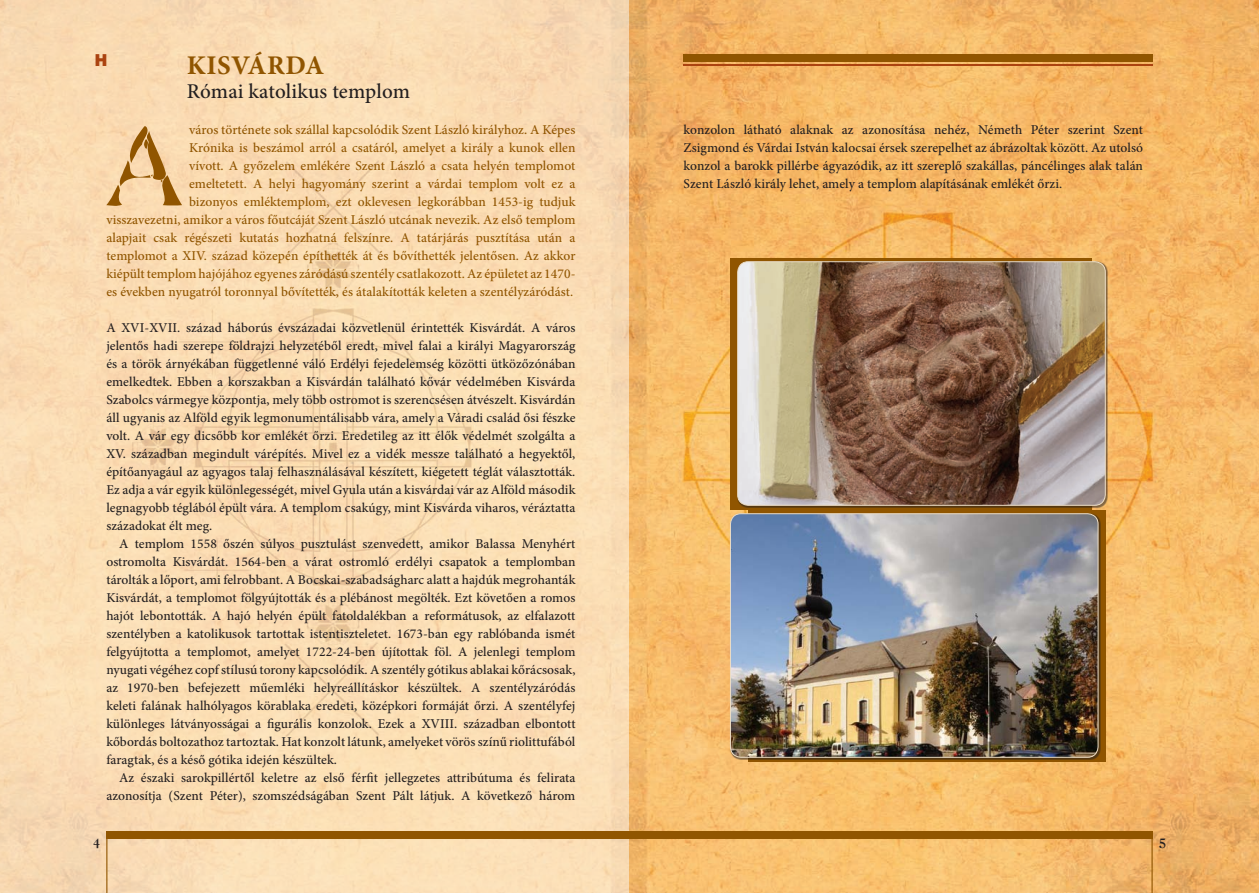
<style>
.page{position:relative;width:1259px;height:893px;background:#fff}
.page>*{position:absolute;margin:0;border:0;box-sizing:border-box;transform-origin:0 0}
.t1{font:127.05px "Cone Of Silence";color:#905500}
.t2{font:700 27px "Minion Pro";letter-spacing:.02em;color:#905500}
.t3{font:500 21px "Minion Pro";letter-spacing:.005em;color:#231f20}
.t4{font:900 16.5px "Helvetica Neue LT Com";color:#ab4310}
.t5{font:500 13.5px/18px "Minion Pro";letter-spacing:.005em;color:#231f20;text-align:justify}
.t6{font:500 13.5px/18px "Minion Pro";letter-spacing:.005em;color:#905500;text-align:right}
.t7{font:700 12.75px "Caslon PFL";color:#231f20}
</style>
<div class="page">
<img style="left:0;top:0;width:629px;height:893px">
<img style="left:629px;top:0;width:630px;height:893px">
<hr style="left:106px;top:839px;width:1px;height:54px;background:#905500">
<hr style="left:1151px;top:839px;width:1px;height:54px;background:#905500">
<div style="left:106px;top:831px;width:1046px;height:8px;background:#905500"></div>
<div style="left:683px;top:54px;width:469px;height:8px;background:#905500"></div>
<hr style="left:683px;top:65px;width:469px;height:1px;background:#ab4310">
<svg style="left:730px;top:258px;width:362px;height:251px;fill:#905500"></svg>
<img style="left:737px;top:262px;width:368px;height:243px">
<div style="left:737px;top:261px;width:368px;height:245px;border:1px solid #eedec6;border-radius:11px"></div>
<svg style="left:748px;top:509px;width:358px;height:252px;fill:#905500"></svg>
<img style="left:730px;top:514px;width:368px;height:243px">
<div style="left:730px;top:513px;width:368px;height:245px;border:1px solid #eedec6;border-radius:11px"></div>
<p class="t4" style="left:95px;top:50px;width:14px">H</p>
<p class="t2" style="left:187px;top:46px;width:139px">KISVÁRDA</p>
<p class="t3" style="left:187px;top:77px;width:225px">Római katolikus templom</p>
<p class="t1" style="left:100px;top:108px;width:90px">A</p>
<p class="t6" style="left:106px;top:120px;width:471px">város története sok szállal kapcsolódik Szent László királyhoz. A Képes<br>Krónika is beszámol arról a csatáról, amelyet a király a kunok ellen<br>vívott. A győzelem emlékére Szent László a csata helyén templomot<br>emeltetett. A helyi hagyomány szerint a várdai templom volt ez a<br>bizonyos emléktemplom, ezt oklevesen legkorábban 1453-ig tudjuk<br>visszavezetni, amikor a város főutcáját Szent László utcának nevezik. Az első templom alapjait csak régészeti kutatás hozhatná felszínre. A tatárjárás pusztítása után a templomot a XIV. század közepén építhették át és bővíthették jelentősen. Az akkor kiépült templom hajójához egyenes záródású szentély csatlakozott. Az épületet az 1470- es években nyugatról toronnyal bővítették, és átalakították keleten a szentélyzáródást.</p>
<p class="t5" style="left:106px;top:318px;width:471px">A XVI-XVII. század háborús évszázadai közvetlenül érintették Kisvárdát. A város jelentős hadi szerepe földrajzi helyzetéből eredt, mivel falai a királyi Magyarország és a török árnyékában függetlenné váló Erdélyi fejedelemség közötti ütközőzónában emelkedtek. Ebben a korszakban a Kisvárdán található kővár védelmében Kisvárda Szabolcs vármegye központja, mely több ostromot is szerencsésen átvészelt. Kisvárdán áll ugyanis az Alföld egyik legmonumentálisabb vára, amely a Váradi család ősi fészke volt. A vár egy dicsőbb kor emlékét őrzi. Eredetileg az itt élők védelmét szolgálta a XV. században megindult várépítés. Mivel ez a vidék messze található a hegyektől, építőanyagául az agyagos talaj felhasználásával készített, kiégetett téglát választották.<br>Ez adja a vár egyik különlegességét, mivel Gyula után a kisvárdai vár az Alföld második legnagyobb téglából épült vára. A templom csakúgy, mint Kisvárda viharos, véráztatta századokat élt meg.</p>
<p class="t5" style="left:106px;top:534px;width:471px;text-indent:13px">A templom 1558 őszén súlyos pusztulást szenvedett, amikor Balassa Menyhért ostromolta Kisvárdát. 1564-ben a várat ostromló erdélyi csapatok a templomban tárolták a lőport, ami felrobbant. A Bocskai-szabadságharc alatt a hajdúk megrohanták Kisvárdát, a templomot fölgyújtották és a plébánost megölték. Ezt követően a romos hajót lebontották. A hajó helyén épült fatoldalékban a reformátusok, az elfalazott szentélyben a katolikusok tartottak istentiszteletet. 1673-ban egy rablóbanda ismét felgyújtotta a templomot, amelyet 1722-24-ben újítottak föl. A jelenlegi templom nyugati végéhez copf stílusú torony kapcsolódik. A szentély gótikus ablakai kőrácsosak, az 1970-ben befejezett műemléki helyreállításkor készültek. A szentélyzáródás keleti falának halhólyagos körablaka eredeti, középkori formáját őrzi. A szentélyfej különleges látványosságai a figurális konzolok. Ezek a XVIII. században elbontott kőbordás boltozathoz tartoztak. Hat konzolt látunk, amelyeket vörös színű riolittufából faragtak, és a késő gótika idején készültek.</p>
<p class="t5" style="left:106px;top:768px;width:471px;text-align:right">Az északi sarokpillértől keletre az első férfit jellegzetes attribútuma és felirata azonosítja (Szent Péter), szomszédságában Szent Pált látjuk. A következő három</p>
<p class="t5" style="left:683px;top:120px;width:461px">konzolon látható alaknak az azonosítása nehéz, Németh Péter szerint Szent Zsigmond és Várdai István kalocsai érsek szerepelhet az ábrázoltak között. Az utolsó konzol a barokk pillérbe ágyazódik, az itt szereplő szakállas, páncélinges alak talán Szent László király lehet, amely a templom alapításának emlékét őrzi.</p>
<p class="t7" style="left:93px;top:835px;width:8px">4</p>
<p class="t7" style="left:1159px;top:835px;width:8px">5</p>
</div>
